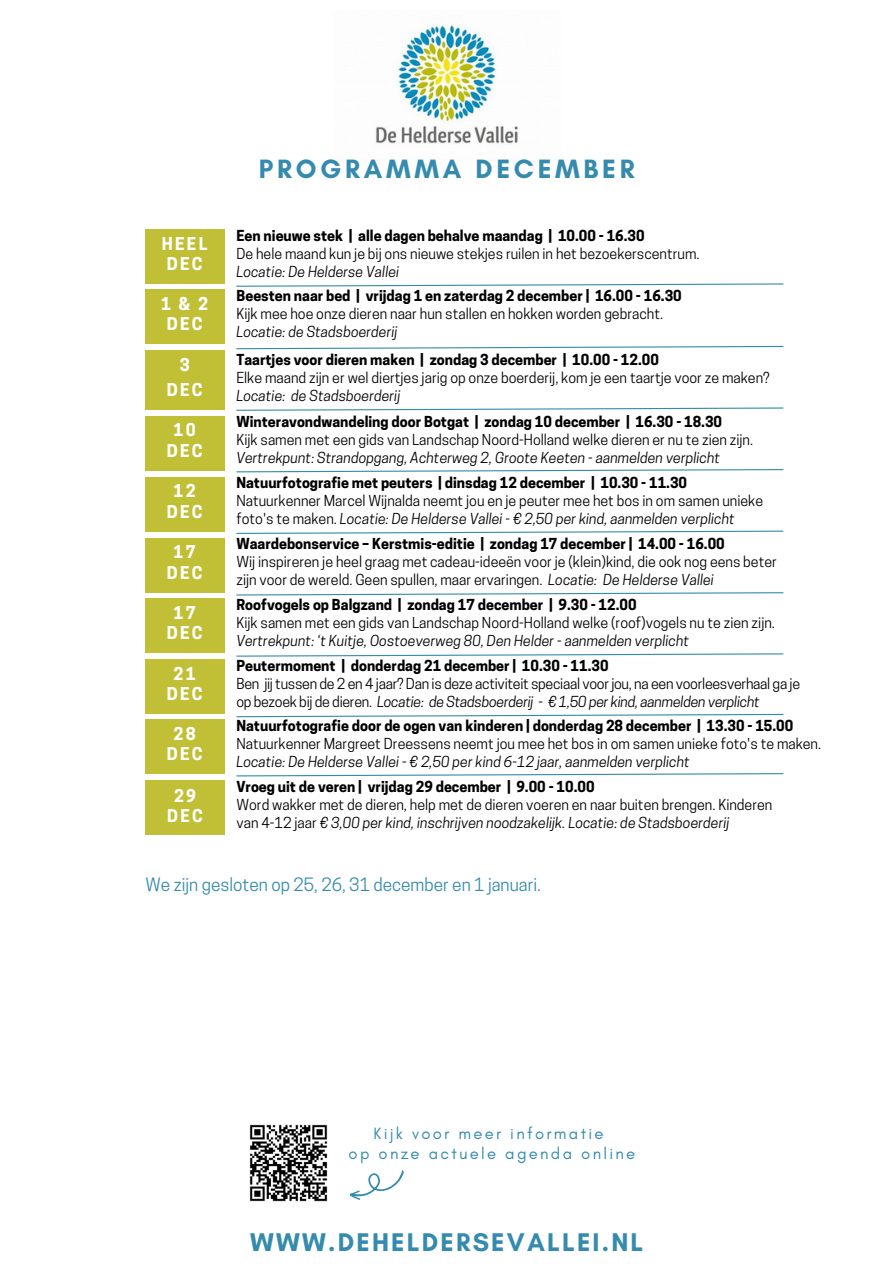
<style>
.page{position:relative;width:894px;height:1264px;background:#fff}
.page>*{position:absolute;margin:0;border:0;box-sizing:border-box;transform-origin:0 0}
.t1{font:700 27px "Glacial Indifference";letter-spacing:.135em;color:#358bad}
.t2{font:700 26.1px "Glacial Indifference";letter-spacing:.085em;color:#358bad}
.t3{font:17.25px "Cooper Hewitt";color:#358bad}
.t4{font:16.65px "Glacial Indifference";letter-spacing:.135em;color:#358bad}
.t5{font:700 16.65px "Cooper Hewitt";letter-spacing:.135em;color:#fff}
.t6{font:700 16.5px "Cooper Hewitt";letter-spacing:.135em;color:#fff}
.t7{font:14.25px/18px "Cooper Hewitt";color:#000}
.t8{font:700 14.25px "Cooper Hewitt";color:#000}
.t9{font:14.25px/18px "Cooper Hewitt";letter-spacing:-.02em;color:#000}
.t10{font:italic 14.25px "Cooper Hewitt";color:#000}
.s1{font-style:italic}
</style>
<div class="page">
<img style="left:376px;top:24px;width:142px;height:120px">
<svg style="left:236px;top:653px;width:548px;height:4px"></svg>
<svg style="left:236px;top:283px;width:548px;height:4px"></svg>
<svg style="left:236px;top:345px;width:548px;height:5px"></svg>
<svg style="left:236px;top:407px;width:548px;height:4px"></svg>
<svg style="left:236px;top:469px;width:548px;height:4px"></svg>
<svg style="left:236px;top:530px;width:548px;height:4px"></svg>
<svg style="left:236px;top:592px;width:548px;height:4px"></svg>
<div style="left:145px;top:229px;width:79px;height:54px;background:#c1bf36"></div>
<div style="left:145px;top:538px;width:79px;height:54px;background:#c1bf36"></div>
<div style="left:145px;top:350px;width:79px;height:60px;background:#c1bf36"></div>
<div style="left:145px;top:290px;width:79px;height:54px;background:#c1bf36"></div>
<div style="left:145px;top:477px;width:79px;height:54px;background:#c1bf36"></div>
<div style="left:145px;top:416px;width:79px;height:54px;background:#c1bf36"></div>
<img style="left:249px;top:1124px;width:79px;height:78px">
<svg style="left:350px;top:1170px;width:54px;height:30px"></svg>
<div style="left:145px;top:659px;width:79px;height:54px;background:#c1bf36"></div>
<div style="left:145px;top:598px;width:79px;height:54px;background:#c1bf36"></div>
<svg style="left:236px;top:713px;width:548px;height:4px"></svg>
<div style="left:145px;top:719px;width:79px;height:55px;background:#c1bf36"></div>
<svg style="left:236px;top:773px;width:548px;height:4px"></svg>
<div style="left:145px;top:780px;width:79px;height:54px;background:#c1bf36"></div>
<p class="t5" style="left:162px;top:237px;width:47px">HEEL</p>
<p class="t5" style="left:167px;top:257px;width:37px">DEC</p>
<p class="t5" style="left:161px;top:298px;width:49px">1&amp;2</p>
<p class="t5" style="left:167px;top:318px;width:37px">DEC</p>
<p class="t5" style="left:180px;top:359px;width:11px">3</p>
<p class="t5" style="left:167px;top:383px;width:37px">DEC</p>
<p class="t5" style="left:173px;top:424px;width:24px">10</p>
<p class="t5" style="left:167px;top:444px;width:37px">DEC</p>
<p class="t5" style="left:173px;top:485px;width:24px">12</p>
<p class="t5" style="left:167px;top:505px;width:37px">DEC</p>
<p class="t6" style="left:173px;top:546px;width:24px">17</p>
<p class="t6" style="left:167px;top:566px;width:37px">DEC</p>
<p class="t5" style="left:173px;top:606px;width:24px">17</p>
<p class="t5" style="left:167px;top:626px;width:37px">DEC</p>
<p class="t5" style="left:173px;top:667px;width:24px">21</p>
<p class="t5" style="left:167px;top:687px;width:37px">DEC</p>
<p class="t5" style="left:173px;top:727px;width:24px">28</p>
<p class="t5" style="left:167px;top:748px;width:37px">DEC</p>
<p class="t6" style="left:174px;top:789px;width:24px">29</p>
<p class="t6" style="left:167px;top:809px;width:37px">DEC</p>
<p class="t1" style="left:259px;top:152px;width:377px">PROGRAMMA DECEMBER</p>
<p class="t8" style="left:236px;top:230px;width:409px">Een nieuwe stek | alle dagen behalve maandag | 10.00 - 16.30</p>
<p class="t7" style="left:236px;top:246px;width:464px">De hele maand kun je bij ons nieuwe stekjes ruilen in het bezoekerscentrum.</p>
<p class="t10" style="left:236px;top:266px;width:164px">Locatie: De Helderse Vallei</p>
<p class="t8" style="left:236px;top:290px;width:447px">Beesten naar bed | vrijdag 1 en zaterdag 2 december | 16.00 - 16.30</p>
<p class="t7" style="left:236px;top:307px;width:428px">Kijk mee hoe onze dieren naar hun stallen en hokken worden gebracht.</p>
<p class="t10" style="left:236px;top:326px;width:163px">Locatie: de Stadsboerderij</p>
<p class="t8" style="left:236px;top:354px;width:424px">Taartjes voor dieren maken | zondag 3 december | 10.00 - 12.00</p>
<p class="t7" style="left:236px;top:370px;width:534px">Elke maand zijn er wel diertjes jarig op onze boerderij, kom je een taartje voor ze maken?<br><span class="s1">Locatie: de Stadsboerderij</span></p>
<p class="t8" style="left:236px;top:417px;width:487px">Winteravondwandeling door Botgat | zondag 10 december | 16.30 - 18.30</p>
<p class="t7" style="left:236px;top:433px;width:518px">Kijk samen met een gids van Landschap Noord-Holland welke dieren er nu te zien zijn.<br><span class="s1">Vertrekpunt: Strandopgang, Achterweg 2, Groote Keeten - aanmelden verplicht</span></p>
<p class="t8" style="left:236px;top:477px;width:452px">Natuurfotografie met peuters | dinsdag 12 december | 10.30 - 11.30</p>
<p class="t7" style="left:236px;top:493px;width:528px">Natuurkenner Marcel Wijnalda neemt jou en je peuter mee het bos in om samen unieke foto's te maken. <span class="s1">Locatie: De Helderse Vallei - € 2,50 per kind, aanmelden verplicht</span></p>
<p class="t8" style="left:236px;top:538px;width:490px">Waardebonservice – Kerstmis-editie | zondag 17 december | 14.00 - 16.00</p>
<p class="t7" style="left:236px;top:554px;width:542px">Wij inspireren je heel graag met cadeau-ideeën voor je (klein)kind, die ook nog eens beter zijn voor de wereld. Geen spullen, maar ervaringen. <span class="s1">Locatie: De Helderse Vallei</span></p>
<p class="t8" style="left:236px;top:599px;width:401px">Roofvogels op Balgzand | zondag 17 december | 9.30 - 12.00</p>
<p class="t7" style="left:236px;top:615px;width:540px">Kijk samen met een gids van Landschap Noord-Holland welke (roof)vogels nu te zien zijn.<br><span class="s1">Vertrekpunt: ‘t Kuitje, Oostoeverweg 80, Den Helder - aanmelden verplicht</span></p>
<p class="t8" style="left:236px;top:660px;width:373px">Peutermoment | donderdag 21 december | 10.30 - 11.30</p>
<p class="t9" style="left:236px;top:676px;width:565px">Ben jij tussen de 2 en 4 jaar? Dan is deze activiteit speciaal voorjou, na een voorleesverhaal ga je op bezoek bij de dieren. <span class="s1">Locatie: de Stadsboerderij - € 1,50 per kind, aanmelden verplicht</span></p>
<p class="t8" style="left:236px;top:720px;width:558px">Natuurfotografie door de ogen van kinderen | donderdag 28 december | 13.30 - 15.00</p>
<p class="t7" style="left:236px;top:736px;width:586px">Natuurkenner Margreet Dreessens neemt jou mee het bos in om samen unieke foto's te maken.<br><span class="s1">Locatie: De Helderse Vallei - € 2,50 per kind 6-12 jaar, aanmelden verplicht</span></p>
<p class="t8" style="left:236px;top:781px;width:359px">Vroeg uit de veren | vrijdag 29 december | 9.00 - 10.00</p>
<p class="t7" style="left:236px;top:797px;width:537px">Word wakker met de dieren, help met de dieren voeren en naar buiten brengen. Kinderen van 4-12 jaar <span class="s1">€ 3,00 per kind, inschrijven noodzakelijk. Locatie: de Stadsboerderij</span></p>
<p class="t3" style="left:145px;top:877px;width:397px">We zijn gesloten op 25, 26, 31 december en 1 januari.</p>
<p class="t4" style="left:373px;top:1122px;width:231px">Kijk voor meer informatie</p>
<p class="t4" style="left:348px;top:1142px;width:288px">op onze actuele agenda online</p>
<p class="t2" style="left:250px;top:1225px;width:394px">WWW.DEHELDERSEVALLEI.NL</p>
</div>
